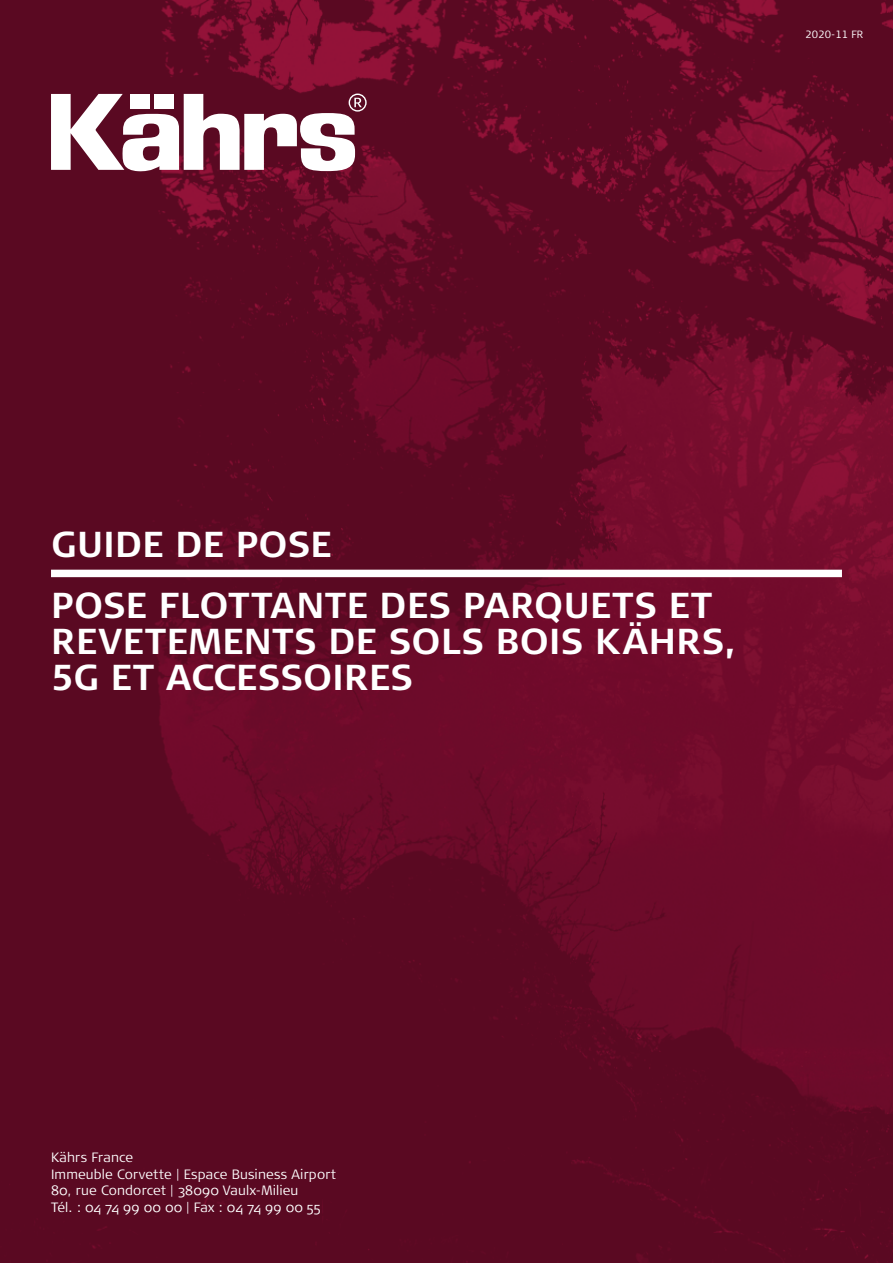
<style>
.page{position:relative;width:893px;height:1263px;background:#fff}
.page>*{position:absolute;margin:0;border:0;box-sizing:border-box;transform-origin:0 0}
.t1{font:700 36px/61.5px "Signa Pro";letter-spacing:.01em;color:#fff}
.t2{font:300 13.5px/16.5px "Signa Pro";letter-spacing:.01em;color:#fff}
.t3{font:300 10.5px "Signa Pro";color:#fff}
</style>
<div class="page">
<img style="left:0;top:0;width:893px;height:1263px">
<svg style="left:51px;top:94px;width:316px;height:77px"></svg>
<div style="left:51px;top:570px;width:791px;height:7px;background:#fff"></div>
<p class="t3" style="left:806px;top:28px;width:59px">2020-11 FR</p>
<h1 class="t1" style="left:51px;top:513px;width:662px">GUIDE DE POSE<br>POSE FLOTTANTE DES PARQUETS ET</h1>
<h1 class="t1" style="left:51px;top:623px;width:687px;line-height:36px">REVETEMENTS DE SOLS BOIS KÄHRS,<br>5G ET ACCESSOIRES</h1>
<p class="t2" style="left:51px;top:1149px;width:287px">Kährs France<br>Immeuble Corvette | Espace Business Airport 80, rue Condorcet | 38090 Vaulx-Milieu<br>Tél. : 04 74 99 00 00 | Fax : 04 74 99 00 55</p>
</div>
